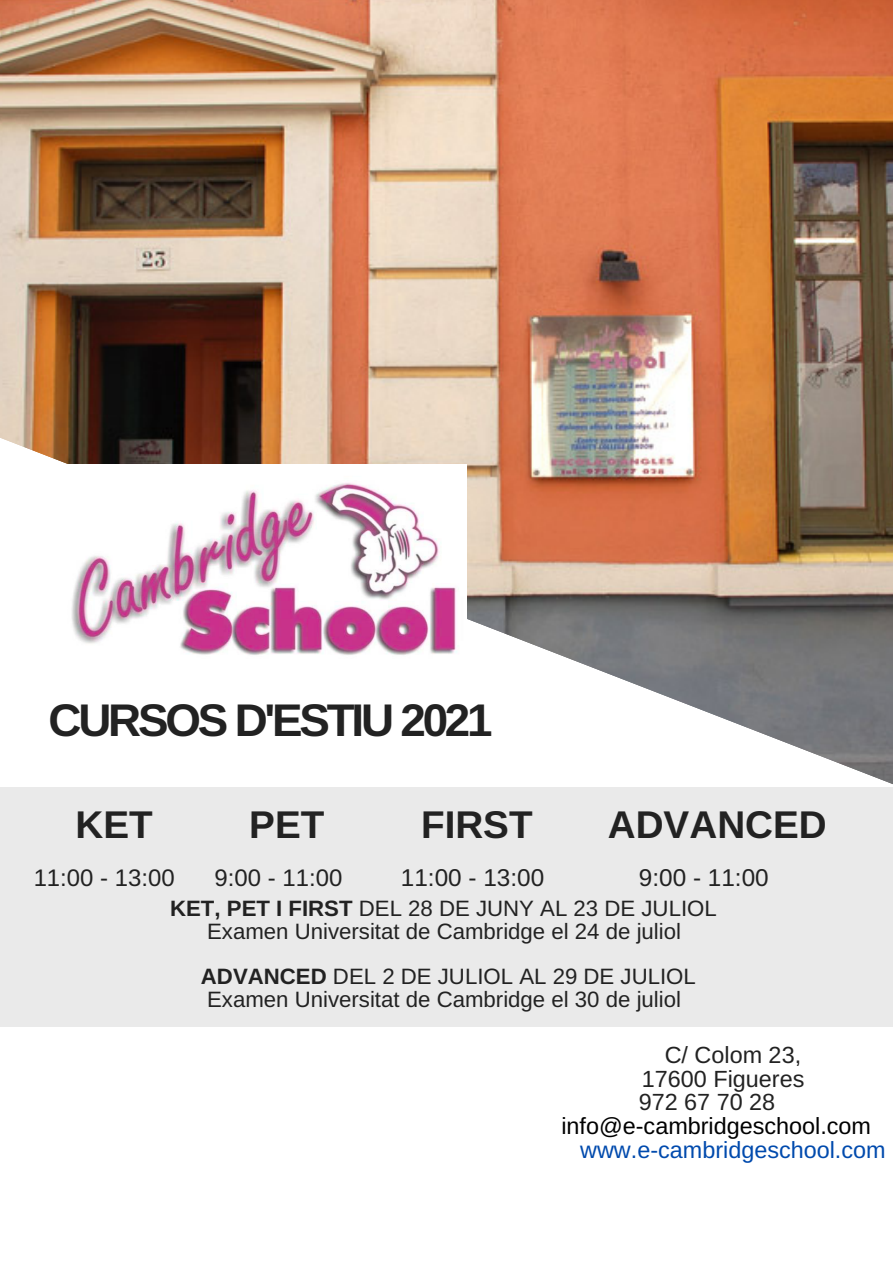
<style>
.page{position:relative;width:893px;height:1263px;background:#fff}
.page>*{position:absolute;margin:0;border:0;box-sizing:border-box;transform-origin:0 0}
.t1{font:700 45.75px "Arimo";letter-spacing:-.07em;color:#222}
.t2{font:700 38.62px "Arimo";color:#222}
.t3{font:24.3px "Arimo";color:#222}
.t4{font:23.92px "Arimo";color:#222}
.t5{font:23.4px "Arimo";color:#222}
.t6{font:23.4px "Arimo";color:#000}
.t7{font:23.4px "Arimo";color:#004aad}
.t8{font:22.2px "Arimo";color:#222}
.s1{font-weight:700}
</style>
<div class="page">
<img style="left:0;top:0;width:893px;height:411px">
<svg style="left:0;top:411px;width:893px;height:616px"></svg>
<div style="left:0;top:787px;width:893px;height:239px;background:#eaeaea"></div>
<img style="left:59px;top:464px;width:407px;height:202px">
<p class="t1" style="left:49px;top:695px;width:445px">CURSOS D'ESTIU 2021</p>
<p class="t2" style="left:75px;top:802px;width:79px">KET</p>
<p class="t2" style="left:249px;top:802px;width:77px">PET</p>
<p class="t2" style="left:421px;top:802px;width:113px">FIRST</p>
<p class="t2" style="left:608px;top:802px;width:220px">ADVANCED</p>
<p class="t4" style="left:34px;top:864px;width:142px">11:00 - 13:00</p>
<p class="t4" style="left:215px;top:864px;width:129px">9:00 - 11:00</p>
<p class="t8" style="left:170px;top:896px;width:548px"><span class="s1">KET, PET I FIRST</span> DEL 28 DE JUNY AL 23 DE JULIOL</p>
<p class="t8" style="left:207px;top:919px;width:475px">Examen Universitat de Cambridge el 24 de juliol</p>
<p class="t8" style="left:201px;top:964px;width:496px"><span class="s1">ADVANCED</span> DEL 2 DE JULIOL AL 29 DE JULIOL</p>
<p class="t8" style="left:207px;top:987px;width:475px">Examen Universitat de Cambridge el 30 de juliol</p>
<p class="t3" style="left:401px;top:863px;width:145px">11:00 - 13:00</p>
<p class="t3" style="left:639px;top:863px;width:131px">9:00 - 11:00</p>
<p class="t5" style="left:664px;top:1041px;width:138px">C/ Colom 23,</p>
<p class="t5" style="left:642px;top:1065px;width:164px">17600 Figueres</p>
<p class="t5" style="left:638px;top:1089px;width:138px">972 67 70 28</p>
<p class="t6" style="left:561px;top:1113px;width:311px">info@e-cambridgeschool.com</p>
<p class="t7" style="left:580px;top:1137px;width:307px">www.e-cambridgeschool.com</p>
</div>
